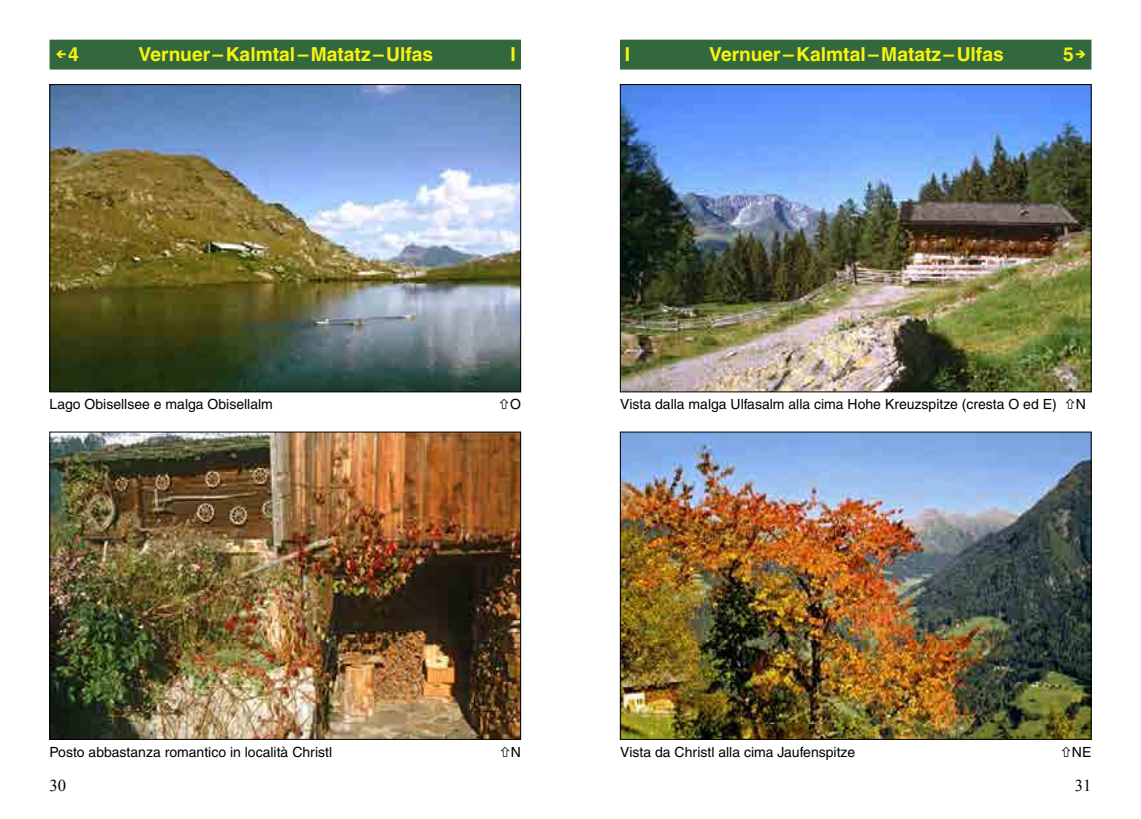
<style>
.page{position:relative;width:1141px;height:819px;background:#fff}
.page>*{position:absolute;margin:0;border:0;box-sizing:border-box;transform-origin:0 0}
.t1{font:700 19.25px "Helvetica";color:#f7f410}
.t2{font:16.62px "Times New Roman";color:#000}
.t3{font:14px "Helvetica";color:#000}
</style>
<div class="page">
<div style="left:50px;top:40px;width:470px;height:29px;background:#33673e"></div>
<div style="left:621px;top:40px;width:470px;height:29px;background:#33673e"></div>
<img style="left:52px;top:86px;width:467px;height:304px">
<div style="left:50px;top:84px;width:471px;height:308px;border:1px solid #000"></div>
<img style="left:52px;top:434px;width:467px;height:303px">
<div style="left:50px;top:432px;width:471px;height:307px;border:1px solid #000"></div>
<img style="left:622px;top:86px;width:467px;height:304px">
<div style="left:620px;top:84px;width:471px;height:308px;border:1px solid #000"></div>
<img style="left:622px;top:434px;width:467px;height:303px">
<div style="left:620px;top:432px;width:471px;height:307px;border:1px solid #000"></div>
<p class="t1" style="left:68px;top:42px;width:12px">4</p>
<p class="t1" style="left:139px;top:42px;width:296px">Vernuer – Kalmtal – Matatz – Ulfas</p>
<p class="t1" style="left:511px;top:42px;width:7px">I</p>
<p class="t1" style="left:625px;top:42px;width:7px">I</p>
<p class="t1" style="left:709px;top:42px;width:296px">Vernuer – Kalmtal – Matatz – Ulfas</p>
<p class="t1" style="left:1063px;top:42px;width:25px">5➔</p>
<p class="t3" style="left:50px;top:396px;width:225px">Lago Obisellsee e malga Obisellalm</p>
<p class="t3" style="left:510px;top:396px;width:12px">O</p>
<p class="t3" style="left:620px;top:396px;width:438px">Vista dalla malga Ulfasalm alla cima Hohe Kreuzspitze (cresta O ed E)</p>
<p class="t3" style="left:1076px;top:396px;width:12px">N</p>
<p class="t3" style="left:50px;top:743px;width:284px">Posto abbastanza romantico in località Christl</p>
<p class="t3" style="left:511px;top:743px;width:12px">N</p>
<p class="t3" style="left:620px;top:743px;width:237px">Vista da Christl alla cima Jaufenspitze</p>
<p class="t3" style="left:1072px;top:743px;width:21px">NE</p>
<p class="t2" style="left:50px;top:774px;width:18px">30</p>
<p class="t2" style="left:1075px;top:774px;width:18px">31</p>
</div>
